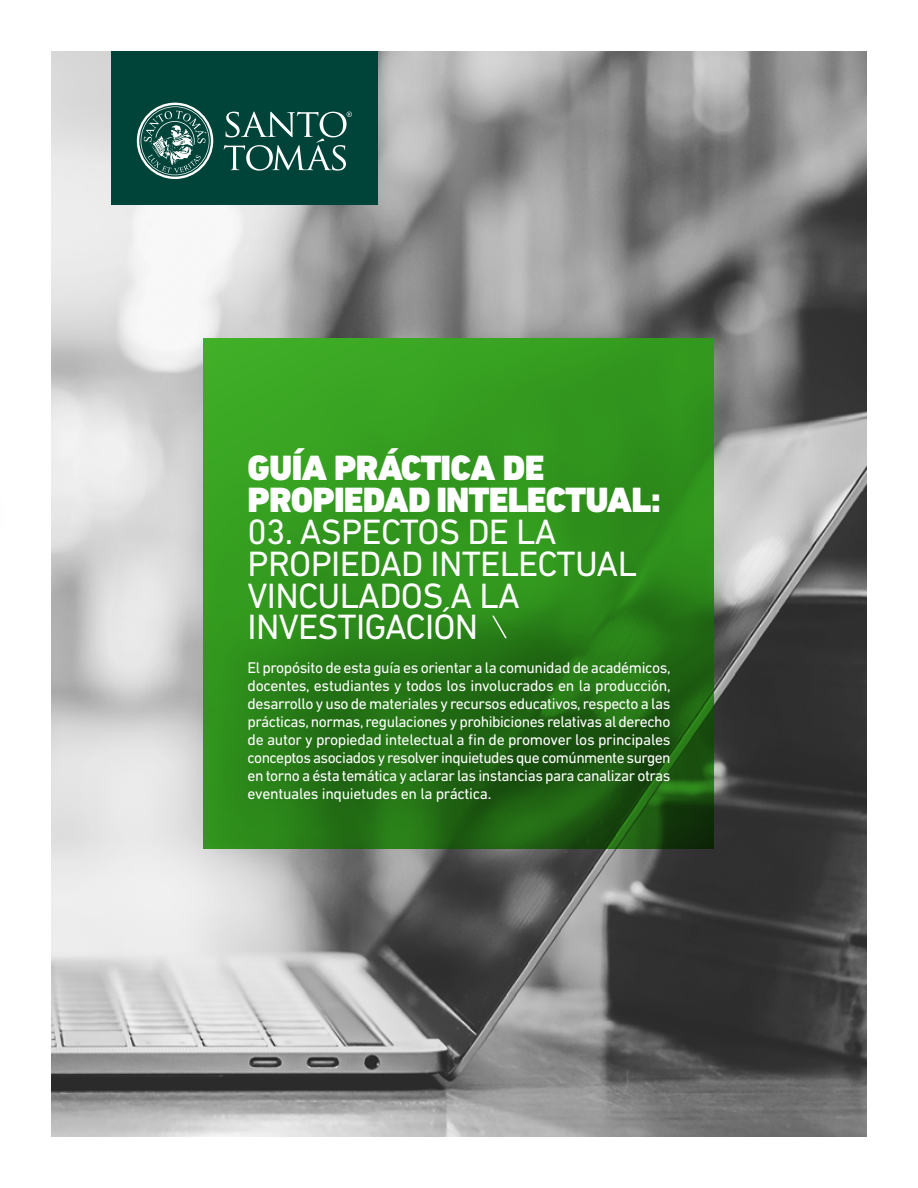
<style>
.page{position:relative;width:918px;height:1188px;background:#fff}
.page>*{position:absolute;margin:0;border:0;box-sizing:border-box;transform-origin:0 0}
.t1{font:35.85px/31.8px "DIN Next LT Pro";letter-spacing:-.02em;color:#fff}
.t2{font:900 35.85px/31.8px "DIN Next LT Pro";letter-spacing:-.02em;color:#fff}
.t3{font:15.75px/18px "DIN Next LT Pro";letter-spacing:-.02em;color:#fff;text-align:justify}
</style>
<div class="page">
<img style="left:51px;top:51px;width:816px;height:1086px">
<svg style="left:204px;top:339px;width:510px;height:510px;background:#31951d"></svg>
<svg style="left:492px;top:616px;width:15px;height:14px"></svg>
<div style="left:214px;top:630px;width:489px;height:205px;background:#000;opacity:.45"></div>
<div style="left:111px;top:51px;width:267px;height:154px;background:#004338"></div>
<svg style="left:137px;top:103px;width:76px;height:76px"></svg>
<svg style="left:224px;top:112px;width:128px;height:59px"></svg>
<h1 class="t2" style="left:248px;top:452px;width:415px">GUÍA PRÁCTICA DE<br>PROPIEDAD INTELECTUAL:</h1>
<h1 class="t1" style="left:248px;top:515px;width:391px">03. ASPECTOS DE LA<br>PROPIEDAD INTELECTUAL<br>VINCULADOS A LA<br>INVESTIGACIÓN</h1>
<p class="t3" style="left:248px;top:659px;width:425px">El propósito de esta guía es orientar a la comunidad de académicos, docentes, estudiantes y todos los involucrados en la producción, desarrollo y uso de materiales y recursos educativos, respecto a las prácticas, normas, regulaciones y prohibiciones relativas al derecho de autor y propiedad intelectual a fin de promover los principales conceptos asociados y resolver inquietudes que comúnmente surgen en torno a ésta temática y aclarar las instancias para canalizar otras eventuales inquietudes en la práctica.</p>
</div>
